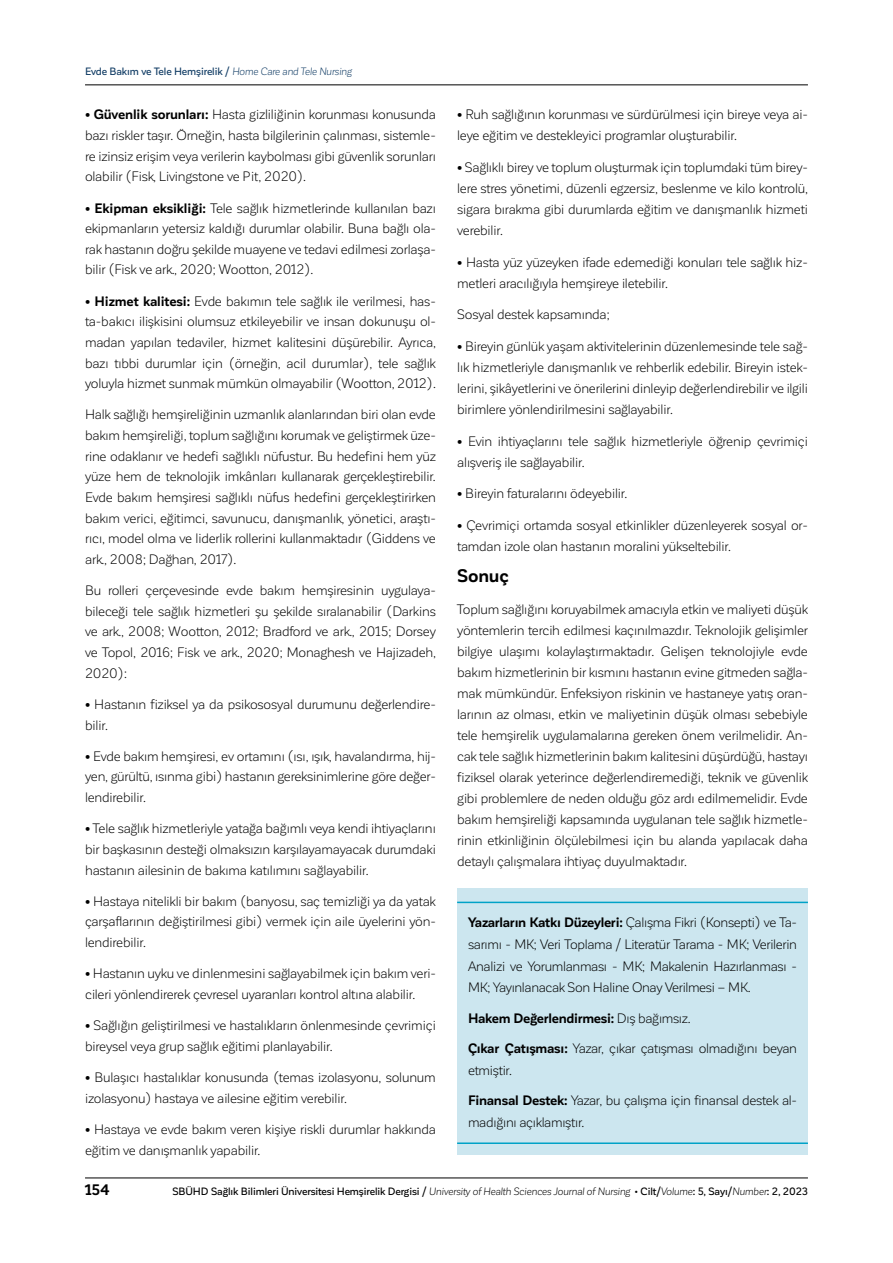
<style>
.page{position:relative;width:893px;height:1263px;background:#fff}
.page>*{position:absolute;margin:0;border:0;box-sizing:border-box;transform-origin:0 0}
.t1{font:700 18px "Corporative Sans";letter-spacing:-.01em;color:#000}
.t2{font:700 15px "Corporative Sans";color:#000}
.t3{font:13.5px/20.7px "Corporative Sans";letter-spacing:-.015em;color:#000;text-align:justify}
.t4{font:700 13.5px "Corporative Sans";letter-spacing:-.02em;color:#000}
.t5{font:500 10.5px "Corporative Sans";letter-spacing:-.01em;color:#000}
.t6{font:500 10.5px "Corporative Sans";letter-spacing:-.01em;color:#123d65}
.s1{font-weight:400;font-style:italic}
.s2{font-weight:900}
.s3{font-weight:700}
.s4{font-weight:400}
</style>
<div class="page">
<hr style="left:85px;top:85px;width:723px;height:1px;background:#000">
<hr style="left:85px;top:1178px;width:723px;height:1px;background:#000">
<div style="left:457px;top:888px;width:351px;height:266px;background:#cce6ef"></div>
<hr style="left:457px;top:902px;width:351px;height:1px;background:#00a2c7">
<hr style="left:457px;top:1142px;width:351px;height:2px;background:#00a2c7">
<p class="t6" style="left:85px;top:66px;width:268px">Evde Bakım ve Tele Hemşirelik / <span class="s1">Home Care and Tele Nursing</span></p>
<p class="t3" style="left:85px;top:104px;width:352px"><span class="s2">•</span> <span class="s3">Güvenlik sorunları:</span> Hasta gizliliğinin korunması konusunda bazı riskler taşır. Örneğin, hasta bilgilerinin çalınması, sistemle&shy;re izinsiz erişim veya verilerin kaybolması gibi güvenlik sorunları olabilir (Fisk, Livingstone ve Pit, 2020).</p>
<p class="t3" style="left:85px;top:198px;width:352px"><span class="s2">•</span> <span class="s3">Ekipman eksikliği:</span> Tele sağlık hizmetlerinde kullanılan bazı ekipmanların yetersiz kaldığı durumlar olabilir. Buna bağlı ola&shy;rak hastanın doğru şekilde muayene ve tedavi edilmesi zorlaşa&shy;bilir (Fisk ve ark., 2020; Wootton, 2012).</p>
<p class="t3" style="left:85px;top:291px;width:352px"><span class="s2">•</span> <span class="s3">Hizmet kalitesi:</span> Evde bakımın tele sağlık ile verilmesi, has&shy;ta-bakıcı ilişkisini olumsuz etkileyebilir ve insan dokunuşu ol&shy;madan yapılan tedaviler, hizmet kalitesini düşürebilir. Ayrıca, bazı tıbbi durumlar için (örneğin, acil durumlar), tele sağlık yoluyla hizmet sunmak mümkün olmayabilir (Wootton, 2012).</p>
<p class="t3" style="left:85px;top:404px;width:352px">Halk sağlığı hemşireliğinin uzmanlık alanlarından biri olan evde bakım hemşireliği, toplum sağlığını korumak ve geliştirmek üze&shy;rine odaklanır ve hedefi sağlıklı nüfustur. Bu hedefini hem yüz yüze hem de teknolojik imkânları kullanarak gerçekleştirebilir.<br>Evde bakım hemşiresi sağlıklı nüfus hedefini gerçekleştirirken bakım verici, eğitimci, savunucu, danışmanlık, yönetici, araştı&shy;rıcı, model olma ve liderlik rollerini kullanmaktadır (Giddens ve ark., 2008; Dağhan, 2017).</p>
<p class="t3" style="left:85px;top:580px;width:352px">Bu rolleri çerçevesinde evde bakım hemşiresinin uygulaya&shy;bileceği tele sağlık hizmetleri şu şekilde sıralanabilir (Darkins ve ark., 2008; Wootton, 2012; Bradford ve ark., 2015; Dorsey ve Topol, 2016; Fisk ve ark., 2020; Monaghesh ve Hajizadeh, 2020):</p>
<p class="t3" style="left:85px;top:694px;width:352px"><span class="s2">•</span> Hastanın fiziksel ya da psikososyal durumunu değerlendire&shy;bilir.</p>
<p class="t3" style="left:85px;top:746px;width:352px"><span class="s2">•</span> Evde bakım hemşiresi, ev ortamını (ısı, ışık, havalandırma, hij&shy;yen, gürültü, ısınma gibi) hastanın gereksinimlerine göre değer&shy;lendirebilir.</p>
<p class="t3" style="left:85px;top:818px;width:352px"><span class="s2">•</span> Tele sağlık hizmetleriyle yatağa bağımlı veya kendi ihtiyaçlarını bir başkasının desteği olmaksızın karşılayamayacak durumdaki hastanın ailesinin de bakıma katılımını sağlayabilir.</p>
<p class="t3" style="left:85px;top:891px;width:352px"><span class="s2">•</span> Hastaya nitelikli bir bakım (banyosu, saç temizliği ya da yatak çarşaflarının değiştirilmesi gibi) vermek için aile üyelerini yön&shy;lendirebilir.</p>
<p class="t3" style="left:85px;top:963px;width:352px"><span class="s2">•</span> Hastanın uyku ve dinlenmesini sağlayabilmek için bakım veri&shy;cileri yönlendirerek çevresel uyaranları kontrol altına alabilir.</p>
<p class="t3" style="left:85px;top:1015px;width:352px"><span class="s2">•</span> Sağlığın geliştirilmesi ve hastalıkların önlenmesinde çevrimiçi bireysel veya grup sağlık eğitimi planlayabilir.</p>
<p class="t3" style="left:85px;top:1067px;width:352px"><span class="s2">•</span> Bulaşıcı hastalıklar konusunda (temas izolasyonu, solunum izolasyonu) hastaya ve ailesine eğitim verebilir.</p>
<p class="t3" style="left:85px;top:1119px;width:352px"><span class="s2">•</span> Hastaya ve evde bakım veren kişiye riskli durumlar hakkında eğitim ve danışmanlık yapabilir.</p>
<p class="t3" style="left:457px;top:104px;width:352px"><span class="s2">•</span> Ruh sağlığının korunması ve sürdürülmesi için bireye veya ai&shy;leye eğitim ve destekleyici programlar oluşturabilir.</p>
<p class="t3" style="left:457px;top:157px;width:352px"><span class="s2">•</span> Sağlıklı birey ve toplum oluşturmak için toplumdaki tüm birey&shy;lere stres yönetimi, düzenli egzersiz, beslenme ve kilo kontrolü, sigara bırakma gibi durumlarda eğitim ve danışmanlık hizmeti verebilir.</p>
<p class="t3" style="left:457px;top:252px;width:352px"><span class="s2">•</span> Hasta yüz yüzeyken ifade edemediği konuları tele sağlık hiz&shy;metleri aracılığıyla hemşireye iletebilir.</p>
<p class="t3" style="left:457px;top:304px;width:154px">Sosyal destek kapsamında;</p>
<p class="t3" style="left:457px;top:336px;width:352px"><span class="s2">•</span> Bireyin günlük yaşam aktivitelerinin düzenlemesinde tele sağ&shy;lık hizmetleriyle danışmanlık ve rehberlik edebilir. Bireyin istek&shy;lerini, şikâyetlerini ve önerilerini dinleyip değerlendirebilir ve ilgili birimlere yönlendirilmesini sağlayabilir.</p>
<p class="t3" style="left:457px;top:430px;width:352px"><span class="s2">•</span> Evin ihtiyaçlarını tele sağlık hizmetleriyle öğrenip çevrimiçi alışveriş ile sağlayabilir.</p>
<p class="t3" style="left:457px;top:483px;width:172px"><span class="s2">•</span> Bireyin faturalarını ödeyebilir.</p>
<p class="t3" style="left:457px;top:515px;width:352px"><span class="s2">•</span> Çevrimiçi ortamda sosyal etkinlikler düzenleyerek sosyal or&shy;tamdan izole olan hastanın moralini yükseltebilir.</p>
<h1 class="t1" style="left:457px;top:566px;width:53px">Sonuç</h1>
<p class="t3" style="left:457px;top:599px;width:352px">Toplum sağlığını koruyabilmek amacıyla etkin ve maliyeti düşük yöntemlerin tercih edilmesi kaçınılmazdır. Teknolojik gelişimler bilgiye ulaşımı kolaylaştırmaktadır. Gelişen teknolojiyle evde bakım hizmetlerinin bir kısmını hastanın evine gitmeden sağla&shy;mak mümkündür. Enfeksiyon riskinin ve hastaneye yatış oran&shy;larının az olması, etkin ve maliyetinin düşük olması sebebiyle tele hemşirelik uygulamalarına gereken önem verilmelidir. An&shy;cak tele sağlık hizmetlerinin bakım kalitesini düşürdüğü, hastayı fiziksel olarak yeterince değerlendiremediği, teknik ve güvenlik gibi problemlere de neden olduğu göz ardı edilmemelidir. Evde bakım hemşireliği kapsamında uygulanan tele sağlık hizmetle&shy;rinin etkinliğinin ölçülebilmesi için bu alanda yapılacak daha detaylı çalışmalara ihtiyaç duyulmaktadır.</p>
<p class="t3" style="left:468px;top:911px;width:330px;line-height:21.8px"><span class="s3">Yazarların Katkı Düzeyleri:</span> Çalışma Fikri (Konsepti) ve Ta&shy;sarımı - MK; Veri Toplama / Literatür Tarama - MK; Verilerin Analizi ve Yorumlanması - MK; Makalenin Hazırlanması - MK; Yayınlanacak Son Haline Onay Verilmesi – MK.</p>
<p class="t4" style="left:468px;top:1010px;width:224px">Hakem Değerlendirmesi: <span class="s4">Dış bağımsız.</span></p>
<p class="t3" style="left:468px;top:1037px;width:331px;line-height:21.8px"><span class="s3">Çıkar Çatışması:</span> Yazar, çıkar çatışması olmadığını beyan etmiştir.</p>
<p class="t3" style="left:468px;top:1089px;width:330px;line-height:21.8px"><span class="s3">Finansal Destek:</span> Yazar, bu çalışma için finansal destek al&shy;madığını açıklamıştır.</p>
<p class="t2" style="left:85px;top:1181px;width:26px">154</p>
<p class="t5" style="left:172px;top:1186px;width:637px">SBÜHD Sağlık Bilimleri Üniversitesi Hemşirelik Dergisi / <span class="s1">University of Health Sciences Journal of Nursing</span> • Cilt/<span class="s1">Volume</span>: 5, Sayı/<span class="s1">Number</span>: 2, 2023</p>
</div>
